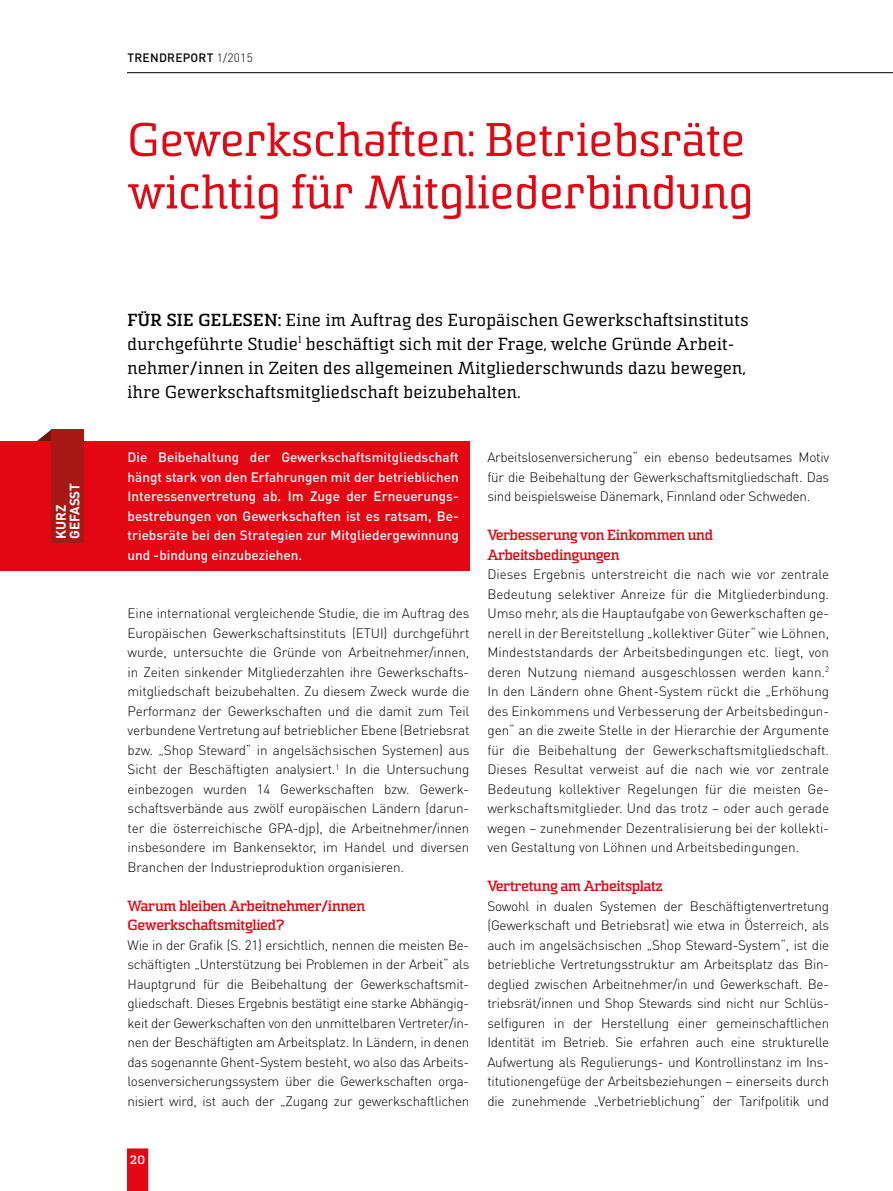
<style>
.page{position:relative;width:893px;height:1191px;background:#fff}
.page>*{position:absolute;margin:0;border:0;box-sizing:border-box;transform-origin:0 0}
.t1{font:52.5px/52.5px "Sommet Slab Rnd";color:#e30613}
.t2{font:19.5px/24px "Sommet Slab Rnd";letter-spacing:.01em;color:#000}
.t3{font:700 16.5px/19.5px "Sommet Slab Rnd";letter-spacing:-.025em;color:#e30613}
.t4{font:300 13.5px/19.5px "DIN Pro";letter-spacing:-.015em;color:#000;text-align:justify}
.t5{font:500 13.5px/19.5px "DIN Pro";color:#fff;text-align:justify}
.t6{font:700 13.5px/13.5px "DIN Pro";color:#fff}
.t7{font:700 13.5px "Sommet Slab Rnd";color:#fff}
.t8{font:500 12px "DIN Pro";letter-spacing:.02em;color:#000}
.s1{font-weight:300}
.s2{font-weight:700}
</style>
<div class="page">
<svg style="left:127px;top:1148px;width:21px;height:43px"></svg>
<hr style="left:127px;top:72px;width:766px;height:1px;background:#000">
<svg style="left:37px;top:430px;width:14px;height:11px"></svg>
<div style="left:0;top:441px;width:469px;height:129px;background:#e30613"></div>
<div style="left:51px;top:429px;width:33px;height:114px;background:#a81815"></div>
<p class="t6" style="left:54px;top:539px;width:58px;rotate:-90deg">KURZ<br>GEFASST</p>
<p class="t8" style="left:128px;top:49px;width:127px">TRENDREPORT <span class="s1">1/2015</span></p>
<h1 class="t1" style="left:128px;top:113px;width:627px">Gewerkschaften: Betriebsräte wichtig für Mitgliederbindung</h1>
<p class="t2" style="left:128px;top:307px;width:623px"><span class="s2">FÜR SIE GELESEN:</span> Eine im Auftrag des Europäischen Gewerkschaftsinstituts durchgeführte Studie<sup>1</sup> beschäftigt sich mit der Frage, welche Gründe Arbeit&shy;nehmer/innen in Zeiten des allgemeinen Mitgliederschwunds dazu bewegen, ihre Gewerkschaftsmitgliedschaft beizubehalten.</p>
<p class="t5" style="left:128px;top:447px;width:333px">Die Beibehaltung der Gewerkschaftsmitgliedschaft hängt stark von den Erfahrungen mit der betrieblichen Interessenvertretung ab. Im Zuge der Erneuerungs&shy;bestrebungen von Gewerkschaften ist es ratsam, Be&shy;triebsräte bei den Strategien zur Mitgliedergewinnung und -bindung einzubeziehen.</p>
<p class="t4" style="left:128px;top:603px;width:343px">Eine international vergleichende Studie, die im Auftrag des Europäischen Gewerkschaftsinstituts (ETUI) durchgeführt wurde, untersuchte die Gründe von Arbeitnehmer/innen, in Zeiten sinkender Mitgliederzahlen ihre Gewerkschafts&shy;mitgliedschaft beizubehalten. Zu diesem Zweck wurde die Performanz der Gewerkschaften und die damit zum Teil verbundene Vertretung auf betrieblicher Ebene (Betriebsrat bzw. „Shop Steward“ in angelsächsischen Systemen) aus Sicht der Beschäftigten analysiert.<sup>1</sup> In die Untersuchung einbezogen wurden 14 Gewerkschaften bzw. Gewerk&shy;schaftsverbände aus zwölf europäischen Ländern (darun&shy;ter die österreichische GPA-djp), die Arbeitnehmer/innen insbesondere im Bankensektor, im Handel und diversen Branchen der Industrieproduktion organisieren.</p>
<p class="t3" style="left:128px;top:895px;width:239px">Warum bleiben Arbeitnehmer/innen<br>Gewerkschaftsmitglied?</p>
<p class="t4" style="left:128px;top:934px;width:343px">Wie in der Grafik (S. 21) ersichtlich, nennen die meisten Be&shy;schäftigten „Unterstützung bei Problemen in der Arbeit“ als Hauptgrund für die Beibehaltung der Gewerkschaftsmit&shy;gliedschaft. Dieses Ergebnis bestätigt eine starke Abhängig&shy;keit der Gewerkschaften von den unmittelbaren Vertreter/in&shy;nen der Beschäftigten am Arbeitsplatz. In Ländern, in denen das sogenannte Ghent-System besteht, wo also das Arbeits&shy;losenversicherungssystem über die Gewerkschaften orga&shy;nisiert wird, ist auch der „Zugang zur gewerkschaftlichen</p>
<p class="t4" style="left:487px;top:447px;width:343px">Arbeitslosenversicherung“ ein ebenso bedeutsames Motiv für die Beibehaltung der Gewerkschaftsmitgliedschaft. Das sind beispielsweise Dänemark, Finnland oder Schweden.</p>
<p class="t3" style="left:487px;top:525px;width:227px">Verbesserung von Einkommen und<br>Arbeitsbedingungen</p>
<p class="t4" style="left:487px;top:564px;width:343px">Dieses Ergebnis unterstreicht die nach wie vor zentrale Bedeutung selektiver Anreize für die Mitgliederbindung.<br>Umso mehr, als die Hauptaufgabe von Gewerkschaften ge&shy;nerell in der Bereitstellung „kollektiver Güter“ wie Löhnen, Mindeststandards der Arbeitsbedingungen etc. liegt, von deren Nutzung niemand ausgeschlossen werden kann.<sup>2<br></sup>In den Ländern ohne Ghent-System rückt die „Erhöhung des Einkommens und Verbesserung der Arbeitsbedingun&shy;gen“ an die zweite Stelle in der Hierarchie der Argumente für die Beibehaltung der Gewerkschaftsmitgliedschaft.<br>Dieses Resultat verweist auf die nach wie vor zentrale Bedeutung kollektiver Regelungen für die meisten Ge&shy;werkschaftsmitglieder. Und das trotz – oder auch gerade wegen – zunehmender Dezentralisierung bei der kollekti&shy;ven Gestaltung von Löhnen und Arbeitsbedingungen.</p>
<p class="t3" style="left:487px;top:876px;width:177px">Vertretung am Arbeitsplatz</p>
<p class="t4" style="left:487px;top:895px;width:343px">Sowohl in dualen Systemen der Beschäftigtenvertretung (Gewerkschaft und Betriebsrat) wie etwa in Österreich, als auch im angelsächsischen „Shop Steward-System“, ist die betriebliche Vertretungsstruktur am Arbeitsplatz das Bin&shy;deglied zwischen Arbeitnehmer/in und Gewerkschaft. Be&shy;triebsrät/innen und Shop Stewards sind nicht nur Schlüs&shy;selfiguren in der Herstellung einer gemeinschaftlichen Identität im Betrieb. Sie erfahren auch eine strukturelle Aufwertung als Regulierungs- und Kontrollinstanz im Ins&shy;titutionengefüge der Arbeitsbeziehungen – einerseits durch die zunehmende „Verbetrieblichung“ der Tarifpolitik und</p>
<p class="t7" style="left:130px;top:1152px;width:16px">20</p>
</div>
